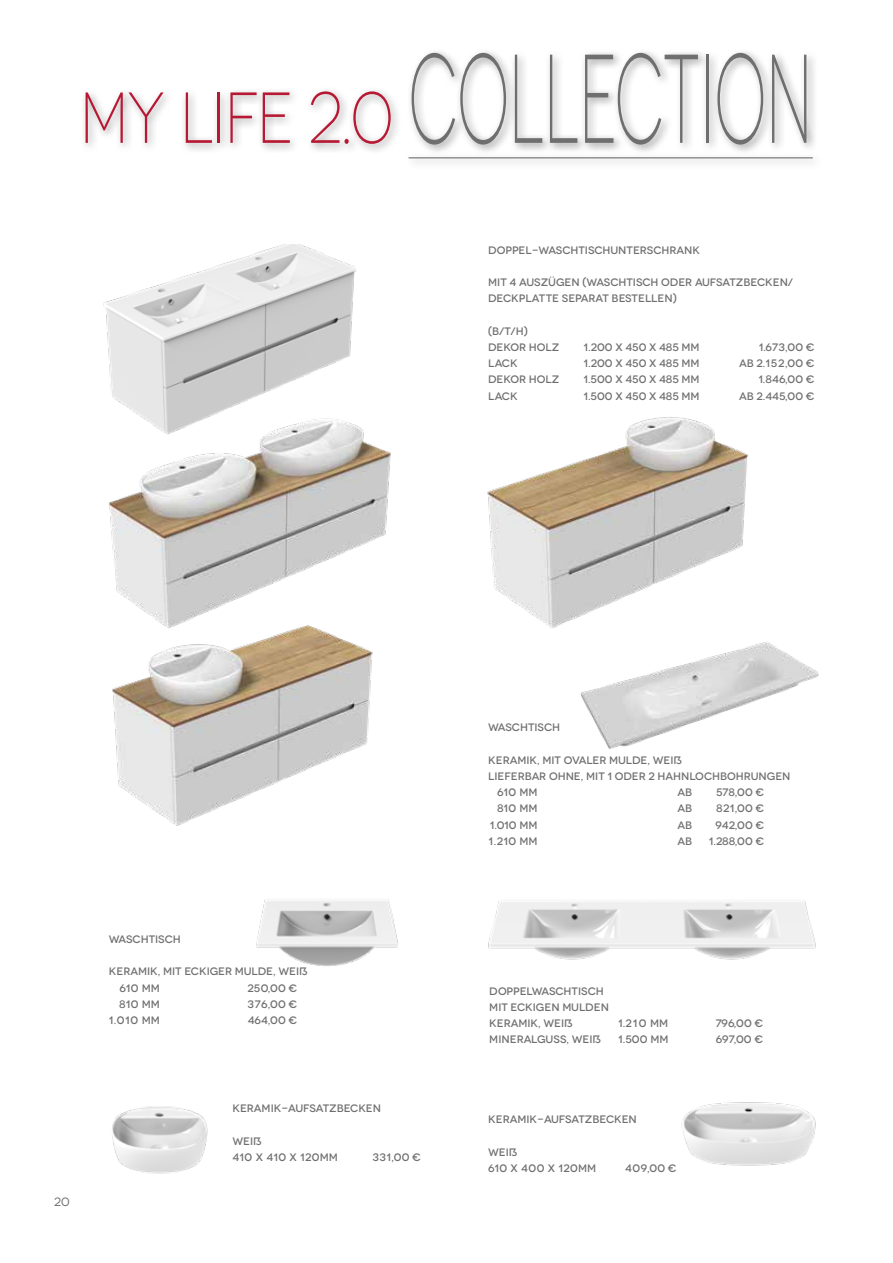
<style>
.page{position:relative;width:893px;height:1263px;background:#fff}
.page>*{position:absolute;margin:0;border:0;box-sizing:border-box;transform-origin:0 0}
.t1{font:300 126px "Novecentowide";color:#706f6f;scale:.5 1}
.t2{font:12px "Novecentowide";color:#706f6f}
.t3{font:500 10.8px/16.2px "Novecentowide";color:#706f6f}
.s1{font-size:72px;color:#b71833}
</style>
<div class="page">
<div style="left:81px;top:48px;width:742px;height:121px;background:#706f6f;opacity:.75"></div>
<hr style="left:409px;top:157px;width:404px;height:1px;background:#706f6f">
<img style="left:257px;top:900px;width:141px;height:66px">
<img style="left:488px;top:901px;width:328px;height:59px">
<img style="left:681px;top:1102px;width:135px;height:64px">
<img style="left:112px;top:1106px;width:96px;height:68px">
<img style="left:103px;top:244px;width:253px;height:151px">
<img style="left:112px;top:655px;width:260px;height:171px">
<img style="left:487px;top:417px;width:262px;height:211px">
<img style="left:108px;top:395px;width:283px;height:260px">
<img style="left:581px;top:641px;width:238px;height:108px">
<h1 class="t1" style="left:80px;top:27px;width:1468px"><span class="s1">MY LIFE 2.0</span> COLLECTION</h1>
<p class="t3" style="left:488px;top:242px;width:213px">DOPPEL-WASCHTISCHUNTERSCHRANK</p>
<p class="t3" style="left:488px;top:274px;width:307px">MIT 4 AUSZÜGEN (WASCHTISCH ODER AUFSATZBECKEN/<br>DECKPLATTE SEPARAT BESTELLEN)</p>
<p class="t3" style="left:488px;top:323px;width:73px">(B/T/H)<br>DEKOR HOLZ</p>
<p class="t3" style="left:583px;top:339px;width:118px">1.200 X 450 X 485 MM</p>
<p class="t3" style="left:759px;top:339px;width:57px">1.673,00 €</p>
<p class="t3" style="left:488px;top:355px;width:31px">LACK</p>
<p class="t3" style="left:583px;top:355px;width:118px">1.200 X 450 X 485 MM</p>
<p class="t3" style="left:739px;top:355px;width:77px">AB 2.152,00 €</p>
<p class="t3" style="left:488px;top:371px;width:73px">DEKOR HOLZ</p>
<p class="t3" style="left:583px;top:371px;width:118px">1.500 X 450 X 485 MM</p>
<p class="t3" style="left:758px;top:371px;width:58px">1.846,00 €</p>
<p class="t3" style="left:488px;top:388px;width:31px">LACK</p>
<p class="t3" style="left:583px;top:388px;width:118px">1.500 X 450 X 485 MM</p>
<p class="t3" style="left:739px;top:388px;width:77px">AB 2.445,00 €</p>
<p class="t2" style="left:54px;top:1195px;width:17px">20</p>
<p class="t3" style="left:109px;top:931px;width:73px">WASCHTISCH</p>
<p class="t3" style="left:119px;top:963px;width:190px;text-indent:-11px">KERAMIK, MIT ECKIGER MULDE, WEIß<br>610 MM</p>
<p class="t3" style="left:247px;top:980px;width:51px">250,00 €</p>
<p class="t3" style="left:119px;top:996px;width:42px">810 MM</p>
<p class="t3" style="left:247px;top:996px;width:51px">376,00 €</p>
<p class="t3" style="left:109px;top:1012px;width:53px">1.010 MM</p>
<p class="t3" style="left:248px;top:1012px;width:51px">464,00 €</p>
<p class="t3" style="left:232px;top:1100px;width:150px">KERAMIK-AUFSATZBECKEN</p>
<p class="t3" style="left:232px;top:1133px;width:107px">WEIß<br>410 X 410 X 120MM</p>
<p class="t3" style="left:373px;top:1149px;width:50px">331,00 €</p>
<p class="t3" style="left:488px;top:719px;width:73px">WASCHTISCH</p>
<p class="t3" style="left:488px;top:752px;width:195px">KERAMIK, MIT OVALER MULDE, WEIß</p>
<p class="t3" style="left:488px;top:768px;width:304px">LIEFERBAR OHNE, MIT 1 ODER 2 HAHNLOCHBOHRUNGEN</p>
<p class="t3" style="left:497px;top:784px;width:42px">610 MM</p>
<p class="t3" style="left:678px;top:784px;width:16px">AB</p>
<p class="t3" style="left:716px;top:784px;width:50px">578,00 €</p>
<p class="t3" style="left:497px;top:800px;width:42px">810 MM</p>
<p class="t3" style="left:678px;top:800px;width:16px">AB</p>
<p class="t3" style="left:716px;top:800px;width:50px">821,00 €</p>
<p class="t3" style="left:490px;top:817px;width:49px">1.010 MM</p>
<p class="t3" style="left:678px;top:817px;width:16px">AB</p>
<p class="t3" style="left:715px;top:817px;width:50px">942,00 €</p>
<p class="t3" style="left:489px;top:833px;width:51px">1.210 MM</p>
<p class="t3" style="left:678px;top:833px;width:16px">AB</p>
<p class="t3" style="left:709px;top:833px;width:57px">1.288,00 €</p>
<p class="t3" style="left:489px;top:983px;width:121px">DOPPELWASCHTISCH<br>MIT ECKIGEN MULDEN<br>KERAMIK, WEIß</p>
<p class="t3" style="left:618px;top:1015px;width:52px">1.210 MM</p>
<p class="t3" style="left:716px;top:1015px;width:49px">796,00 €</p>
<p class="t3" style="left:489px;top:1031px;width:113px">MINERALGUSS, WEIß</p>
<p class="t3" style="left:618px;top:1031px;width:52px">1.500 MM</p>
<p class="t3" style="left:716px;top:1031px;width:49px">697,00 €</p>
<p class="t3" style="left:488px;top:1111px;width:150px">KERAMIK-AUFSATZBECKEN</p>
<p class="t3" style="left:488px;top:1144px;width:109px">WEIß<br>610 X 400 X 120MM</p>
<p class="t3" style="left:625px;top:1160px;width:53px">409,00 €</p>
</div>
